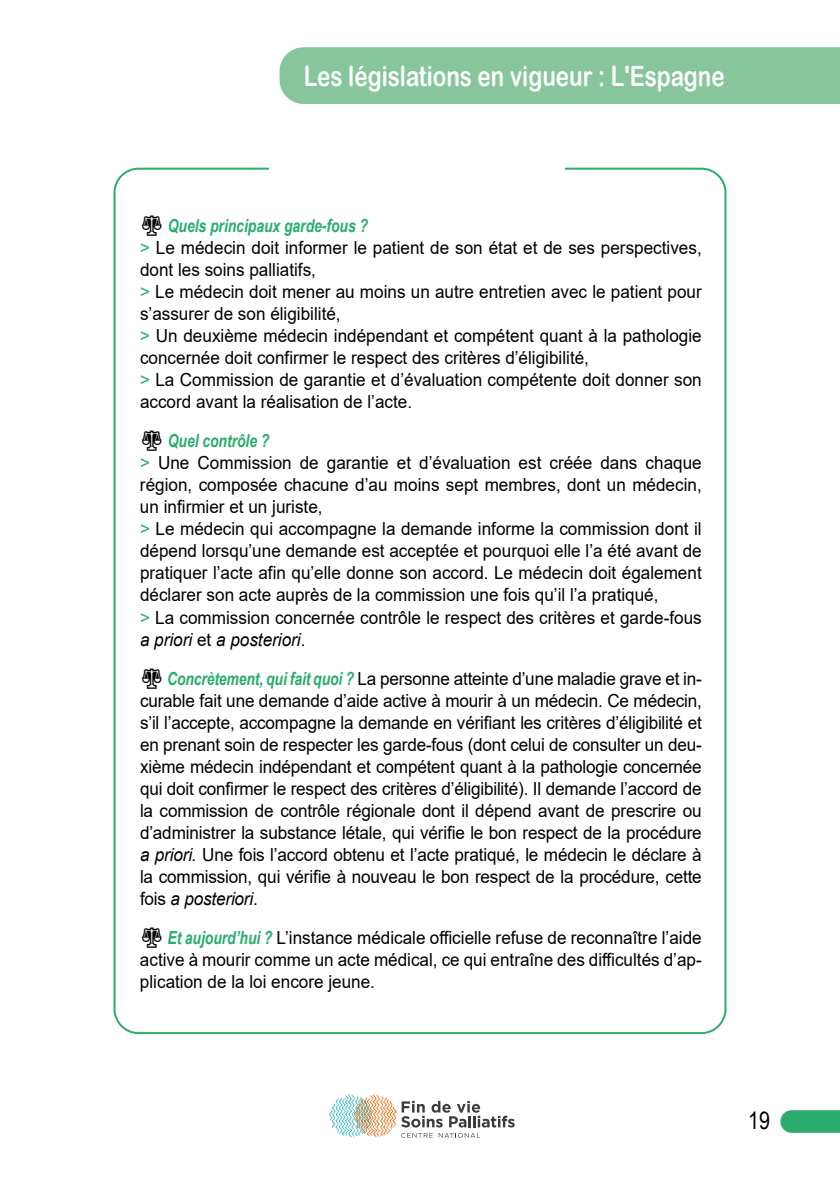
<style>
.page{position:relative;width:840px;height:1191px;background:#fff}
.page>*{position:absolute;margin:0;border:0;box-sizing:border-box;transform-origin:0 0}
.t1{font:28px "Arial Rounded MT Bold";color:#fff;scale:.8 1}
.t2{font:24px "Arial Narrow";color:#000}
.t3{font:18px/22px "Arial";color:#000;scale:.95 1}
.t4{font:italic 700 18px "Arial Narrow";letter-spacing:-.005em;color:#2cad6e;scale:.95 1}
.s1{color:#000}
.s2{color:#2cad6e}
.s3{font-style:italic}
.s4{font-family:"Arial Narrow";font-weight:700;font-style:italic;color:#2cad6e}
</style>
<div class="page">
<svg style="left:780px;top:1110px;width:59px;height:22px"></svg>
<div style="left:279px;top:47px;width:560px;height:57px;background:#86c69a"></div>
<svg style="left:329px;top:1094px;width:185px;height:43px"></svg>
<h1 class="t1" style="left:303px;top:65px;width:527px">Les législations en vigueur : L'Espagne</h1>
<p class="t4" style="left:140px;top:219px;width:241px"><span class="s1">⚖</span> Quels principaux garde-fous ?</p>
<p class="t3" style="left:140px;top:239px;width:592px"><span class="s2">&gt;</span> Le médecin doit informer le patient de son état et de ses perspectives, dont les soins palliatifs,<br><span class="s2">&gt;</span> Le médecin doit mener au moins un autre entretien avec le patient pour s’assurer de son éligibilité,<br><span class="s2">&gt;</span> Un deuxième médecin indépendant et compétent quant à la pathologie concernée doit confirmer le respect des critères d’éligibilité,<br><span class="s2">&gt;</span> La Commission de garantie et d’évaluation compétente doit donner son accord avant la réalisation de l’acte.</p>
<p class="t4" style="left:140px;top:434px;width:138px"><span class="s1">⚖</span> Quel contrôle ?</p>
<p class="t3" style="left:140px;top:454px;width:592px"><span class="s2">&gt;</span> Une Commission de garantie et d’évaluation est créée dans chaque région, composée chacune d’au moins sept membres, dont un médecin, un infirmier et un juriste,<br><span class="s2">&gt;</span> Le médecin qui accompagne la demande informe la commission dont il dépend lorsqu’une demande est acceptée et pourquoi elle l’a été avant de pratiquer l’acte afin qu’elle donne son accord. Le médecin doit également déclarer son acte auprès de la commission une fois qu’il l’a pratiqué,<br><span class="s2">&gt;</span> La commission concernée contrôle le respect des critères et garde-fous <span class="s3">a priori</span> et <span class="s3">a posteriori</span>.</p>
<p class="t3" style="left:140px;top:669px;width:592px;text-align:justify">⚖ <span class="s4">Concrètement, qui fait quoi ?</span> La personne atteinte d’une maladie grave et in&shy;curable fait une demande d’aide active à mourir à un médecin. Ce médecin, s’il l’accepte, accompagne la demande en vérifiant les critères d’éligibilité et en prenant soin de respecter les garde-fous (dont celui de consulter un deu&shy;xième médecin indépendant et compétent quant à la pathologie concernée qui doit confirmer le respect des critères d’éligibilité). Il demande l’accord de la commission de contrôle régionale dont il dépend avant de prescrire ou d’administrer la substance létale, qui vérifie le bon respect de la procédure <span class="s3">a priori.</span> Une fois l’accord obtenu et l’acte pratiqué, le médecin le déclare à la commission, qui vérifie à nouveau le bon respect de la procédure, cette fois <span class="s3">a posteriori</span>.</p>
<p class="t3" style="left:140px;top:926px;width:592px;text-align:justify">⚖ <span class="s4">Et aujourd’hui ?</span> L’instance médicale officielle refuse de reconnaître l’aide active à mourir comme un acte médical, ce qui entraîne des difficultés d’ap&shy;plication de la loi encore jeune.</p>
<h2 class="t2" style="left:747px;top:1106px;width:23px">19</h2>
</div>
